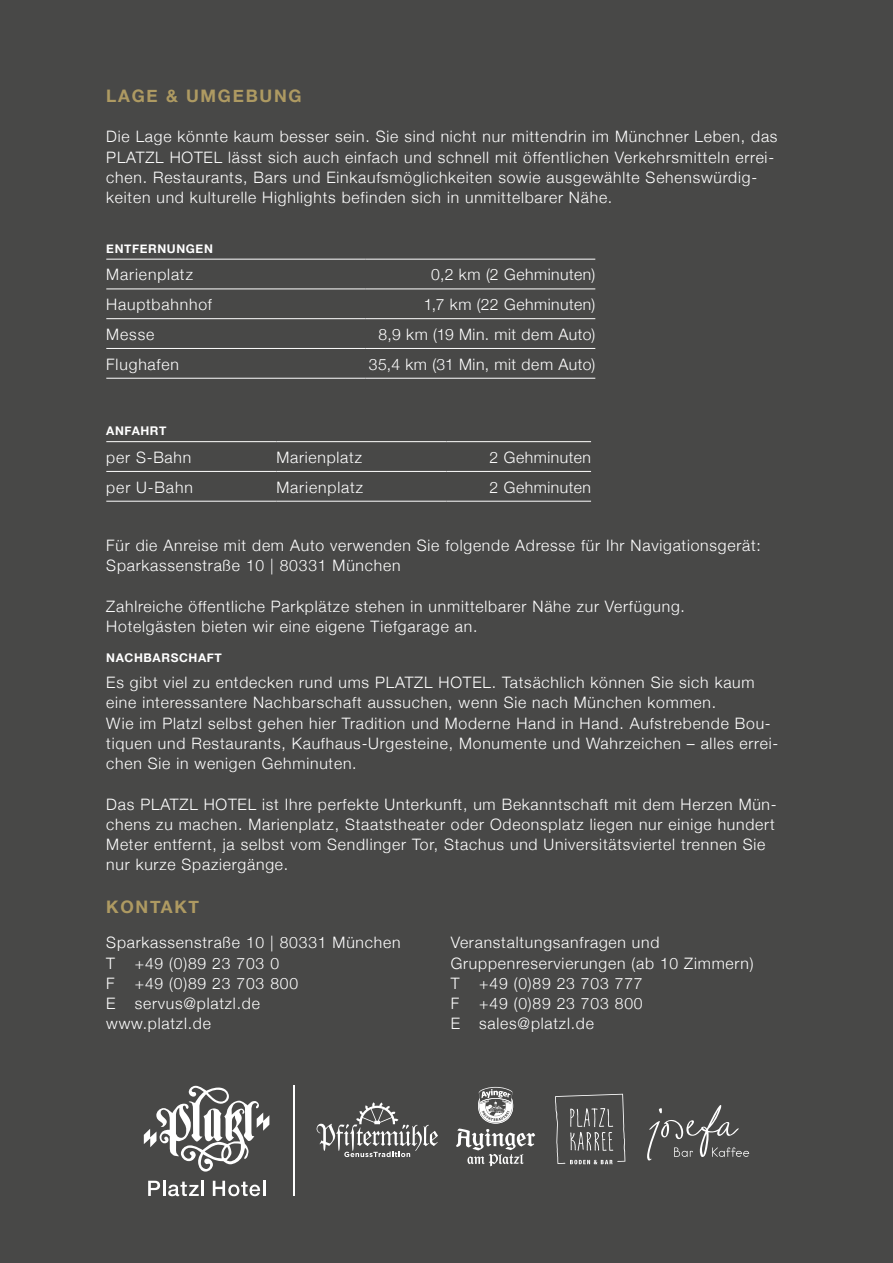
<style>
.page{position:relative;width:893px;height:1263px;background:#484847}
.page>*{position:absolute;margin:0;border:0;box-sizing:border-box;transform-origin:0 0}
.t1{font:700 17.25px "Helvetica Neue";letter-spacing:.1em;color:#ae9a62}
.t2{font:300 15.75px/20.2px "Helvetica Neue";letter-spacing:.05em;color:#fff}
.t3{font:700 12px "Helvetica Neue";letter-spacing:.05em;color:#fff}
</style>
<div class="page">
<hr style="left:106px;top:259px;width:260px;height:1px;background:#fff">
<hr style="left:366px;top:259px;width:229px;height:1px;background:#fff">
<hr style="left:106px;top:289px;width:260px;height:1px;background:#fff">
<hr style="left:366px;top:289px;width:229px;height:1px;background:#fff">
<hr style="left:106px;top:318px;width:260px;height:1px;background:#fff">
<hr style="left:366px;top:318px;width:229px;height:1px;background:#fff">
<hr style="left:106px;top:348px;width:260px;height:1px;background:#fff">
<hr style="left:366px;top:348px;width:229px;height:1px;background:#fff">
<hr style="left:106px;top:378px;width:260px;height:1px;background:#fff">
<hr style="left:366px;top:378px;width:229px;height:1px;background:#fff">
<hr style="left:106px;top:441px;width:170px;height:1px;background:#fff">
<hr style="left:276px;top:441px;width:170px;height:1px;background:#fff">
<hr style="left:446px;top:441px;width:145px;height:1px;background:#fff">
<hr style="left:106px;top:471px;width:170px;height:1px;background:#fff">
<hr style="left:276px;top:471px;width:170px;height:1px;background:#fff">
<hr style="left:446px;top:471px;width:145px;height:1px;background:#fff">
<hr style="left:106px;top:501px;width:170px;height:1px;background:#fff">
<hr style="left:276px;top:501px;width:170px;height:1px;background:#fff">
<hr style="left:446px;top:501px;width:145px;height:1px;background:#fff">
<svg style="left:456px;top:1087px;width:79px;height:79px"></svg>
<svg style="left:647px;top:1105px;width:102px;height:55px"></svg>
<svg style="left:148px;top:1181px;width:51px;height:15px"></svg>
<hr style="left:201px;top:1181px;width:3px;height:15px;background:#fff">
<svg style="left:213px;top:1181px;width:52px;height:15px"></svg>
<svg style="left:144px;top:1086px;width:125px;height:85px"></svg>
<svg style="left:555px;top:1094px;width:70px;height:70px"></svg>
<hr style="left:293px;top:1086px;width:2px;height:110px;background:#fff">
<svg style="left:317px;top:1102px;width:121px;height:55px"></svg>
<p class="t1" style="left:106px;top:82px;width:197px">LAGE &amp; UMGEBUNG</p>
<p class="t2" style="left:106px;top:125px;width:673px">Die Lage könnte kaum besser sein. Sie sind nicht nur mittendrin im Münchner Leben, das PLATZL HOTEL lässt sich auch einfach und schnell mit öffentlichen Verkehrsmitteln errei&shy;chen. Restaurants, Bars und Einkaufsmöglichkeiten sowie ausgewählte Sehenswürdig&shy;keiten und kulturelle Highlights befinden sich in unmittelbarer Nähe.</p>
<p class="t3" style="left:106px;top:239px;width:108px">ENTFERNUNGEN</p>
<p class="t2" style="left:106px;top:263px;width:88px">Marienplatz</p>
<p class="t2" style="left:431px;top:263px;width:166px">0,2 km (2 Gehminuten)</p>
<p class="t2" style="left:106px;top:293px;width:107px">Hauptbahnhof</p>
<p class="t2" style="left:424px;top:293px;width:173px">1,7 km (22 Gehminuten)</p>
<p class="t2" style="left:106px;top:323px;width:50px">Messe</p>
<p class="t2" style="left:378px;top:323px;width:218px">8,9 km (19 Min. mit dem Auto)</p>
<p class="t2" style="left:106px;top:353px;width:74px">Flughafen</p>
<p class="t2" style="left:369px;top:353px;width:228px">35,4 km (31 Min, mit dem Auto)</p>
<p class="t3" style="left:106px;top:422px;width:62px">ANFAHRT</p>
<p class="t2" style="left:106px;top:446px;width:86px">per S-Bahn</p>
<p class="t2" style="left:276px;top:446px;width:87px">Marienplatz</p>
<p class="t2" style="left:490px;top:446px;width:103px">2 Gehminuten</p>
<p class="t2" style="left:106px;top:476px;width:88px">per U-Bahn</p>
<p class="t2" style="left:276px;top:476px;width:88px">Marienplatz</p>
<p class="t2" style="left:490px;top:476px;width:103px">2 Gehminuten</p>
<p class="t2" style="left:106px;top:534px;width:656px">Für die Anreise mit dem Auto verwenden Sie folgende Adresse für Ihr Navigationsgerät:<br>Sparkassenstraße 10 | 80331 München</p>
<p class="t2" style="left:106px;top:595px;width:580px">Zahlreiche öffentliche Parkplätze stehen in unmittelbarer Nähe zur Verfügung.<br>Hotelgästen bieten wir eine eigene Tiefgarage an.</p>
<p class="t3" style="left:106px;top:648px;width:117px">NACHBARSCHAFT</p>
<p class="t2" style="left:106px;top:671px;width:673px">Es gibt viel zu entdecken rund ums PLATZL HOTEL. Tatsächlich können Sie sich kaum eine interessantere Nachbarschaft aussuchen, wenn Sie nach München kommen.<br>Wie im Platzl selbst gehen hier Tradition und Moderne Hand in Hand. Aufstrebende Bou&shy;tiquen und Restaurants, Kaufhaus-Urgesteine, Monumente und Wahrzeichen – alles errei&shy;chen Sie in wenigen Gehminuten.</p>
<p class="t2" style="left:106px;top:793px;width:672px">Das PLATZL HOTEL ist Ihre perfekte Unterkunft, um Bekanntschaft mit dem Herzen Mün&shy;chens zu machen. Marienplatz, Staatstheater oder Odeonsplatz liegen nur einige hundert Meter entfernt, ja selbst vom Sendlinger Tor, Stachus und Universitätsviertel trennen Sie nur kurze Spaziergänge.</p>
<p class="t1" style="left:106px;top:893px;width:94px">KONTAKT</p>
<p class="t2" style="left:106px;top:931px;width:296px">Sparkassenstraße 10 | 80331 München<br>T</p>
<p class="t2" style="left:451px;top:931px;width:304px">Veranstaltungsanfragen und<br>Gruppenreservierungen (ab 10 Zimmern)<br>T</p>
<p class="t2" style="left:135px;top:952px;width:146px">+49 (0)89 23 703 0</p>
<p class="t2" style="left:479px;top:972px;width:165px">+49 (0)89 23 703 777</p>
<p class="t2" style="left:106px;top:972px;width:193px;text-indent:29px">+49 (0)89 23 703 800<br>E servus@platzl.de www.platzl.de</p>
<p class="t2" style="left:106px;top:972px;width:10px">F</p>
<p class="t2" style="left:451px;top:992px;width:193px;text-indent:29px">+49 (0)89 23 703 800<br>E sales@platzl.de</p>
<p class="t2" style="left:451px;top:992px;width:10px">F</p>
</div>
